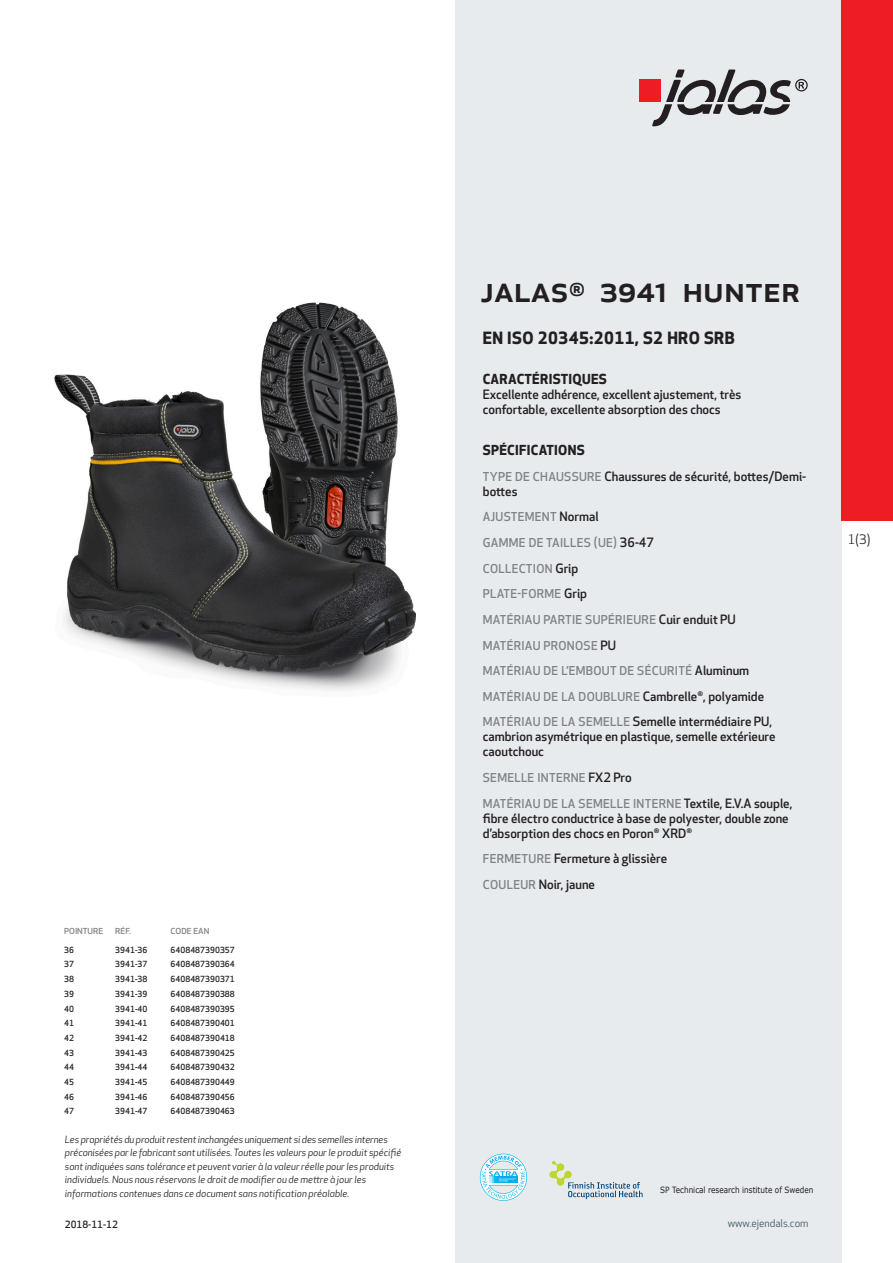
<style>
.page{position:relative;width:893px;height:1263px;background:#fff}
.page>*{position:absolute;margin:0;border:0;box-sizing:border-box;transform-origin:0 0}
.prodname{font:500 36px "Apex New";color:#231f20}
.Funktion_body{font:700 16.5px "Apex New";letter-spacing:.025em;color:#231f20}
.Funktion_body-2{font:700 13.5px "Apex New";letter-spacing:.025em;color:#231f20}
.t1{font:12.75px "Apex New";color:#231f20}
.Funktion_body-3{font:500 12.6px/15px "Apex New";color:#231f20}
.Funktion_body-4{font:500 12px "Apex New";letter-spacing:.025em;color:#808285}
.t2{font:10.5px "Apex New";color:#405968}
.t3{font:italic 9.75px/13.5px "Apex New";color:#231f20}
.Sidfot_datum{font:500 9.75px "Apex New";color:#231f20}
.t4{font:8.55px "Verdana";color:#231f20;scale:.85 1}
.ArticleTable_body{font:500 8.25px "Apex New";color:#231f20}
.ArticeTable_header{font:500 8.1px "Apex New";color:#808285;scale:1.06 1}
.s1{font-size:12px;color:#808285}
.s2{font-size:12.6px;color:#231f20}
</style>
<div class="page">
<div style="left:455px;top:0;width:387px;height:1263px;background:#e8ebee"></div>
<svg style="left:549px;top:1161px;width:94px;height:38px"></svg>
<svg style="left:480px;top:1154px;width:47px;height:47px"></svg>
<div style="left:639px;top:80px;width:22px;height:22px;background:#ee1d23"></div>
<svg style="left:652px;top:70px;width:156px;height:56px"></svg>
<div style="left:842px;top:0;width:51px;height:520px;background:#ee1d23"></div>
<img style="left:54px;top:302px;width:361px;height:389px">
<p class="ArticeTable_header" style="left:64px;top:925px;width:38px">POINTURE</p>
<p class="ArticeTable_header" style="left:115px;top:925px;width:16px">RÉF.</p>
<p class="ArticeTable_header" style="left:171px;top:925px;width:38px">CODE EAN</p>
<p class="ArticleTable_body" style="left:64px;top:944px;width:11px">36</p>
<p class="ArticleTable_body" style="left:115px;top:944px;width:34px">3941-36</p>
<p class="ArticleTable_body" style="left:171px;top:944px;width:66px">6408487390357</p>
<p class="ArticleTable_body" style="left:64px;top:959px;width:11px">37</p>
<p class="ArticleTable_body" style="left:115px;top:959px;width:34px">3941-37</p>
<p class="ArticleTable_body" style="left:171px;top:959px;width:66px">6408487390364</p>
<p class="ArticleTable_body" style="left:64px;top:973px;width:11px">38</p>
<p class="ArticleTable_body" style="left:115px;top:973px;width:34px">3941-38</p>
<p class="ArticleTable_body" style="left:171px;top:973px;width:66px">6408487390371</p>
<p class="ArticleTable_body" style="left:64px;top:988px;width:11px">39</p>
<p class="ArticleTable_body" style="left:115px;top:988px;width:34px">3941-39</p>
<p class="ArticleTable_body" style="left:171px;top:988px;width:66px">6408487390388</p>
<p class="ArticleTable_body" style="left:64px;top:1003px;width:11px">40</p>
<p class="ArticleTable_body" style="left:115px;top:1003px;width:34px">3941-40</p>
<p class="ArticleTable_body" style="left:171px;top:1003px;width:66px">6408487390395</p>
<p class="ArticleTable_body" style="left:64px;top:1018px;width:11px">41</p>
<p class="ArticleTable_body" style="left:115px;top:1018px;width:34px">3941-41</p>
<p class="ArticleTable_body" style="left:171px;top:1018px;width:66px">6408487390401</p>
<p class="ArticleTable_body" style="left:64px;top:1032px;width:11px">42</p>
<p class="ArticleTable_body" style="left:115px;top:1032px;width:34px">3941-42</p>
<p class="ArticleTable_body" style="left:171px;top:1032px;width:66px">6408487390418</p>
<p class="ArticleTable_body" style="left:64px;top:1047px;width:11px">43</p>
<p class="ArticleTable_body" style="left:115px;top:1047px;width:34px">3941-43</p>
<p class="ArticleTable_body" style="left:171px;top:1047px;width:66px">6408487390425</p>
<p class="ArticleTable_body" style="left:64px;top:1062px;width:11px">44</p>
<p class="ArticleTable_body" style="left:115px;top:1062px;width:34px">3941-44</p>
<p class="ArticleTable_body" style="left:171px;top:1062px;width:66px">6408487390432</p>
<p class="ArticleTable_body" style="left:64px;top:1076px;width:11px">45</p>
<p class="ArticleTable_body" style="left:115px;top:1076px;width:34px">3941-45</p>
<p class="ArticleTable_body" style="left:171px;top:1076px;width:66px">6408487390449</p>
<p class="ArticleTable_body" style="left:64px;top:1091px;width:11px">46</p>
<p class="ArticleTable_body" style="left:115px;top:1091px;width:34px">3941-46</p>
<p class="ArticleTable_body" style="left:171px;top:1091px;width:66px">6408487390456</p>
<p class="ArticleTable_body" style="left:64px;top:1106px;width:11px">47</p>
<p class="ArticleTable_body" style="left:115px;top:1106px;width:34px">3941-47</p>
<p class="ArticleTable_body" style="left:171px;top:1106px;width:66px">6408487390463</p>
<p class="t3" style="left:65px;top:1132px;width:338px">Les propriétés du produit restent inchangées uniquement si des semelles internes préconisées par le fabricant sont utilisées. Toutes les valeurs pour le produit spécifié sont indiquées sans tolérance et peuvent varier à la valeur réelle pour les produits individuels. Nous nous réservons le droit de modifier ou de mettre à jour les informations contenues dans ce document sans notification préalable.</p>
<p class="Sidfot_datum" style="left:65px;top:1218px;width:54px">2018-11-12</p>
<p class="prodname" style="left:480px;top:265px;width:321px">JALAS<sup>®</sup> 3941 Hunter</p>
<p class="Funktion_body" style="left:483px;top:326px;width:253px">EN ISO 20345:2011, S2 HRO SRB</p>
<p class="Funktion_body-2" style="left:483px;top:370px;width:126px">CARACTÉRISTIQUES</p>
<p class="Funktion_body-3" style="left:483px;top:387px;width:260px">Excellente adhérence, excellent ajustement, très confortable, excellente absorption des chocs</p>
<p class="Funktion_body-2" style="left:483px;top:440px;width:103px">SPÉCIFICATIONS</p>
<p class="Funktion_body-3" style="left:483px;top:468px;width:325px"><span class="s1">TYPE DE CHAUSSURE</span> Chaussures de sécurité, bottes/Demi&shy;bottes</p>
<p class="Funktion_body-4" style="left:483px;top:509px;width:117px">AJUSTEMENT <span class="s2">Normal</span></p>
<p class="Funktion_body-4" style="left:483px;top:535px;width:173px">GAMME DE TAILLES (UE) <span class="s2">36-47</span></p>
<p class="Funktion_body-4" style="left:483px;top:560px;width:97px">COLLECTION <span class="s2">Grip</span></p>
<p class="Funktion_body-4" style="left:483px;top:586px;width:106px">PLATE-FORME <span class="s2">Grip</span></p>
<p class="Funktion_body-4" style="left:483px;top:611px;width:255px">MATÉRIAU PARTIE SUPÉRIEURE <span class="s2">Cuir enduit PU</span></p>
<p class="Funktion_body-4" style="left:483px;top:637px;width:135px">MATÉRIAU PRONOSE <span class="s2">PU</span></p>
<p class="Funktion_body-4" style="left:483px;top:663px;width:268px">MATÉRIAU DE L’EMBOUT DE SÉCURITÉ <span class="s2">Aluminum</span></p>
<p class="Funktion_body-4" style="left:483px;top:688px;width:283px">MATÉRIAU DE LA DOUBLURE <span class="s2">Cambrelle</span><sup>®</sup><span class="s2">, polyamide</span></p>
<p class="Funktion_body-3" style="left:483px;top:714px;width:294px"><span class="s1">MATÉRIAU DE LA SEMELLE</span> Semelle intermédiaire PU, cambrion asymétrique en plastique, semelle extérieure caoutchouc</p>
<p class="Funktion_body-4" style="left:483px;top:770px;width:150px">SEMELLE INTERNE <span class="s2">FX2 Pro</span></p>
<p class="Funktion_body-4" style="left:483px;top:795px;width:311px">MATÉRIAU DE LA SEMELLE INTERNE <span class="s2">Textile, E.V.A souple,</span></p>
<p class="Funktion_body-3" style="left:483px;top:810px;width:307px">fibre électro conductrice à base de polyester, double zone d’absorption des chocs en Poron<sup>®</sup> XRD<sup>®</sup></p>
<p class="Funktion_body-3" style="left:483px;top:851px;width:186px"><span class="s1">FERMETURE</span> Fermeture à glissière</p>
<p class="Funktion_body-3" style="left:483px;top:877px;width:114px"><span class="s1">COULEUR</span> Noir, jaune</p>
<p class="t1" style="left:848px;top:531px;width:24px">1(3)</p>
<p class="t4" style="left:660px;top:1184px;width:182px">SP Technical research institute of Sweden</p>
<p class="t2" style="left:728px;top:1217px;width:82px">www.ejendals.com</p>
</div>
